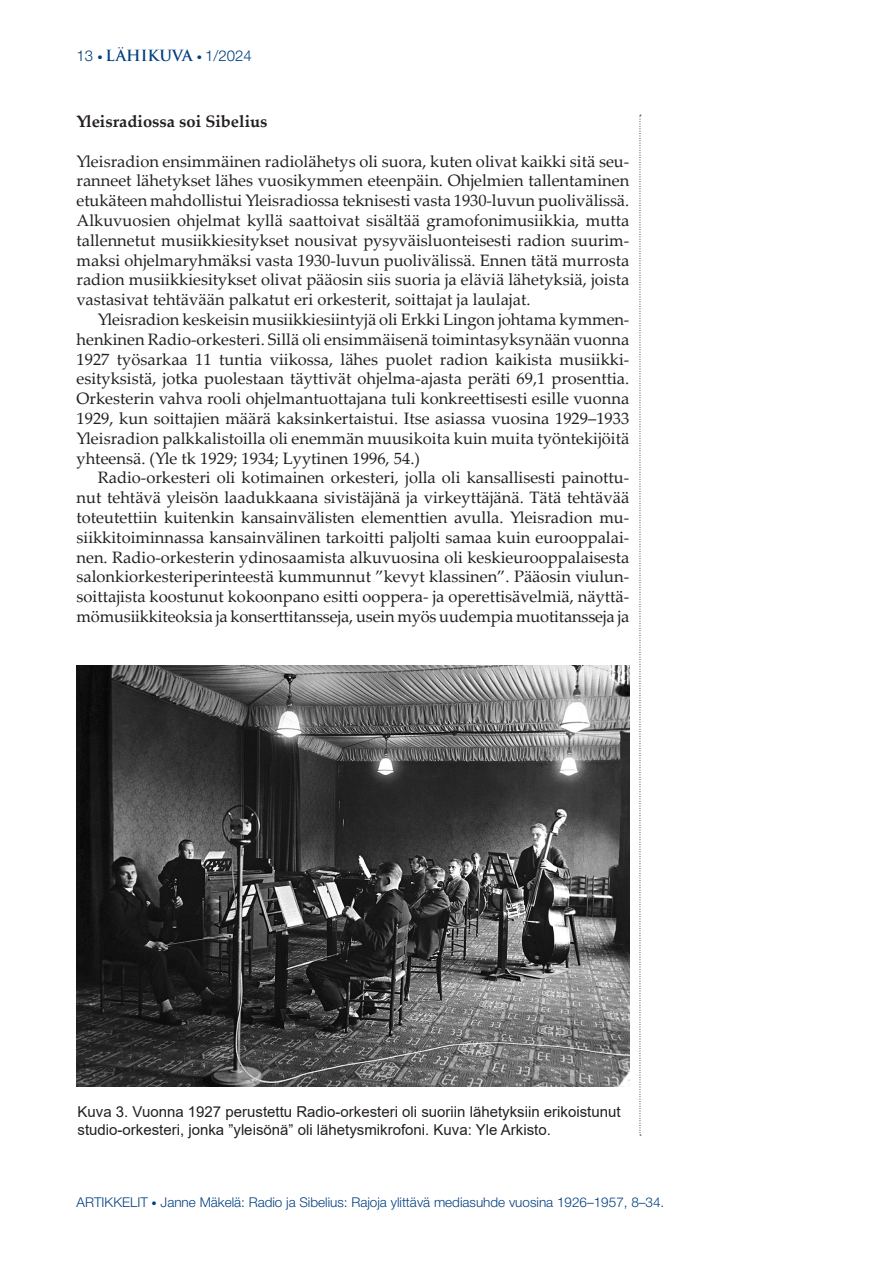
<style>
.page{position:relative;width:893px;height:1263px;background:#fff}
.page>*{position:absolute;margin:0;border:0;box-sizing:border-box;transform-origin:0 0}
.Artikkelit_leipis{font:16.5px/19.8px "Palatino Linotype";letter-spacing:-.01em;color:#231f20;text-align:justify}
.Artikkelit_leipis_1_kpl{font:16.5px/19.8px "Palatino Linotype";color:#231f20;text-align:justify}
.Artikkeli_väliotsikko{font:700 16.5px "Palatino Linotype";color:#231f20}
.Kuvateksti{font:15px/18px "Arial";color:#231f20}
.t1{font:300 15px "Helvetica Neue";color:#003f80}
.t2{font:300 13.5px "Helvetica Neue";color:#003f80}
.s1{font-weight:400;font-style:italic;font-size:10.5px}
.s2{font-family:"Trajan Pro 3";font-weight:600}
.s3{font-size:10.5px}
</style>
<div class="page">
<svg style="left:640px;top:115px;width:1px;height:1021px"></svg>
<img style="left:77px;top:666px;width:552px;height:420px">
<p class="t1" style="left:77px;top:44px;width:177px">13 <span class="s1">•</span> <span class="s2">LÄHIKUVA</span> <span class="s1">•</span> 1/2024</p>
<p class="Artikkeli_väliotsikko" style="left:77px;top:110px;width:193px">Yleisradiossa soi Sibelius</p>
<p class="Artikkelit_leipis_1_kpl" style="left:77px;top:150px;width:554px">Yleisradion ensimmäinen radiolähetys oli suora, kuten olivat kaikki sitä seu&shy;ranneet lähetykset lähes vuosikymmen eteenpäin. Ohjelmien tallentaminen etukäteen mahdollistui Yleisradiossa teknisesti vasta 1930-luvun puolivälissä.<br>Alkuvuosien ohjelmat kyllä saattoivat sisältää gramofonimusiikkia, mutta tallennetut musiikkiesitykset nousivat pysyväisluonteisesti radion suurim&shy;maksi ohjelmaryhmäksi vasta 1930-luvun puolivälissä. Ennen tätä murrosta radion musiikkiesitykset olivat pääosin siis suoria ja eläviä lähetyksiä, joista vastasivat tehtävään palkatut eri orkesterit, soittajat ja laulajat.</p>
<p class="Artikkelit_leipis" style="left:77px;top:309px;width:554px;text-indent:21px">Yleisradion keskeisin musiikkiesiintyjä oli Erkki Lingon johtama kymmen&shy;henkinen Radio-orkesteri. Sillä oli ensimmäisenä toimintasyksynään vuonna 1927 työsarkaa 11 tuntia viikossa, lähes puolet radion kaikista musiikki&shy;esityksistä, jotka puolestaan täyttivät ohjelma-ajasta peräti 69,1 prosenttia.<br>Orkesterin vahva rooli ohjelmantuottajana tuli konkreettisesti esille vuonna 1929, kun soittajien määrä kaksinkertaistui. Itse asiassa vuosina 1929–1933<br>Yleisradion palkkalistoilla oli enemmän muusikoita kuin muita työntekijöitä yhteensä. (Yle tk 1929; 1934; Lyytinen 1996, 54.)</p>
<p class="Artikkelit_leipis" style="left:77px;top:467px;width:554px;text-indent:21px">Radio-orkesteri oli kotimainen orkesteri, jolla oli kansallisesti painottu&shy;nut tehtävä yleisön laadukkaana sivistäjänä ja virkeyttäjänä. Tätä tehtävää toteutettiin kuitenkin kansainvälisten elementtien avulla. Yleisradion mu&shy;siikkitoiminnassa kansainvälinen tarkoitti paljolti samaa kuin eurooppalai&shy;nen. Radio-orkesterin ydinosaamista alkuvuosina oli keskieurooppalaisesta salonkiorkesteriperinteestä kummunnut ”kevyt klassinen”. Pääosin viulun&shy;soittajista koostunut kokoonpano esitti ooppera- ja operettisävelmiä, näyttä&shy;mömusiikkiteoksia ja konserttitansseja, usein myös uudempia muotitansseja ja</p>
<p class="Kuvateksti" style="left:78px;top:1102px;width:545px">Kuva 3. Vuonna 1927 perustettu Radio-orkesteri oli suoriin lähetyksiin erikoistunut studio-orkesteri, jonka ”yleisönä” oli lähetysmikrofoni. Kuva: Yle Arkisto.</p>
<p class="t2" style="left:77px;top:1191px;width:589px">ARTIKKELIT <span class="s3">•</span> Janne Mäkelä: Radio ja Sibelius: Rajoja ylittävä mediasuhde vuosina 1926–1957, 8–34.</p>
</div>
